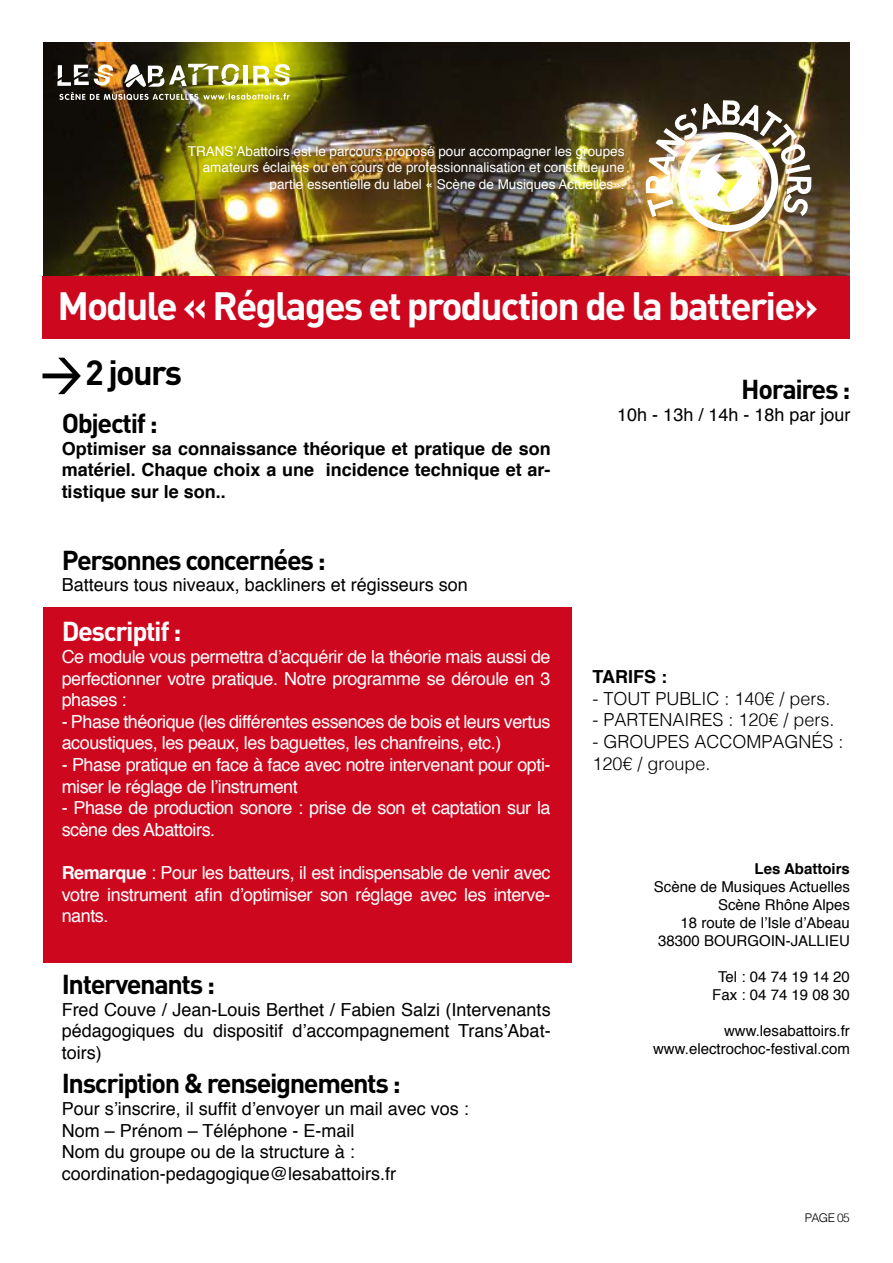
<style>
.page{position:relative;width:893px;height:1263px;background:#fff}
.page>*{position:absolute;margin:0;border:0;box-sizing:border-box;transform-origin:0 0}
.t1{font:700 39px "DIN";letter-spacing:-.05em;color:#fff}
.t2{font:700 34.5px "DIN";letter-spacing:-.05em;color:#000}
.t3{font:700 27px "DIN";letter-spacing:-.05em;color:#000}
.t4{font:700 27px "DIN";letter-spacing:-.05em;color:#fff}
.t5{font:18px/21.6px "Helvetica";letter-spacing:-.025em;color:#fff}
.t6{font:18px/21.6px "Helvetica";color:#000;text-align:justify}
.t7{font:700 18px/21.6px "Helvetica";color:#000;text-align:justify}
.t8{font:300 18px/21.6px "Helvetica";color:#000}
.t9{font:15px/18px "Helvetica";color:#000;text-align:right}
.t10{font:700 15px "Helvetica";color:#000}
.t11{font:13.5px/16.2px "Helvetica";color:#fff;text-align:right}
.t12{font:300 12px "Helvetica";letter-spacing:-.05em;color:#000}
.s1{font-weight:700}
</style>
<div class="page">
<div style="left:43px;top:607px;width:528px;height:355px;background:#cd071e"></div>
<img style="left:43px;top:43px;width:807px;height:233px">
<div style="left:43px;top:276px;width:807px;height:62px;background:#cd071e"></div>
<img style="left:57px;top:64px;width:233px;height:36px">
<svg style="left:43px;top:358px;width:38px;height:36px"></svg>
<img style="left:646px;top:100px;width:165px;height:132px">
<p class="t11" style="left:188px;top:144px;width:438px">TRANS’Abattoirs est le parcours proposé pour accompagner les groupes amateurs éclairés ou en cours de professionnalisation et constitue une partie essentielle du label « Scène de Musiques Actuelles».</p>
<h1 class="t1" style="left:57px;top:281px;width:762px">Module « Réglages et production de la batterie»</h1>
<h2 class="t2" style="left:85px;top:350px;width:99px">2 jours</h2>
<h3 class="t3" style="left:62px;top:406px;width:98px">Objectif :</h3>
<p class="t7" style="left:62px;top:438px;width:490px">Optimiser sa connaissance théorique et pratique de son matériel. Chaque choix a une incidence technique et ar&shy;tistique sur le son..</p>
<h3 class="t3" style="left:741px;top:371px;width:111px">Horaires :</h3>
<p class="t6" style="left:617px;top:404px;width:235px">10h - 13h / 14h - 18h par jour</p>
<h3 class="t3" style="left:62px;top:542px;width:266px">Personnes concernées :</h3>
<p class="t6" style="left:62px;top:575px;width:408px">Batteurs tous niveaux, backliners et régisseurs son</p>
<h3 class="t4" style="left:62px;top:614px;width:121px">Descriptif :</h3>
<p class="t5" style="left:62px;top:646px;width:490px;text-align:justify">Ce module vous permettra d’acquérir de la théorie mais aussi de perfectionner votre pratique. Notre programme se déroule en 3 phases :</p>
<p class="t5" style="left:62px;top:711px;width:490px">- Phase théorique (les différentes essences de bois et leurs vertus acoustiques, les peaux, les baguettes, les chanfreins, etc.)</p>
<p class="t5" style="left:62px;top:754px;width:490px">- Phase pratique en face à face avec notre intervenant pour opti&shy;miser le réglage de l’instrument</p>
<p class="t5" style="left:62px;top:798px;width:490px">- Phase de production sonore : prise de son et captation sur la scène des Abattoirs.</p>
<p class="t5" style="left:62px;top:862px;width:490px;text-align:justify"><span class="s1">Remarque</span> : Pour les batteurs, il est indispensable de venir avec votre instrument afin d’optimiser son réglage avec les interve&shy;nants.</p>
<h3 class="t3" style="left:62px;top:966px;width:155px">Intervenants :</h3>
<p class="t6" style="left:62px;top:999px;width:490px">Fred Couve / Jean-Louis Berthet / Fabien Salzi (Intervenants pédagogiques du dispositif d’accompagnement Trans’Abat&shy;toirs)</p>
<h3 class="t3" style="left:62px;top:1066px;width:341px">Inscription &amp; renseignements :</h3>
<p class="t6" style="left:62px;top:1098px;width:409px;text-align:left">Pour s’inscrire, il suffit d’envoyer un mail avec vos :<br>Nom – Prénom – Téléphone - E-mail<br>Nom du groupe ou de la structure à : coordination-pedagogique@lesabattoirs.fr</p>
<p class="t7" style="left:592px;top:666px;width:76px">TARIFS :</p>
<p class="t8" style="left:592px;top:686px;width:240px">- TOUT PUBLIC : 140€ / pers.</p>
<p class="t8" style="left:592px;top:708px;width:244px">- PARTENAIRES : 120€ / pers.</p>
<p class="t8" style="left:592px;top:730px;width:253px">- GROUPES ACCOMPAGNÉS :<br>120€ / groupe.</p>
<p class="t10" style="left:755px;top:857px;width:97px">Les Abattoirs</p>
<p class="t9" style="left:654px;top:878px;width:197px">Scène de Musiques Actuelles<br>Scène Rhône Alpes<br>18 route de l’Isle d’Abeau<br>38300 BOURGOIN-JALLIEU</p>
<p class="t9" style="left:712px;top:968px;width:139px;text-align:center">Tel : 04 74 19 14 20<br>Fax : 04 74 19 08 30</p>
<p class="t9" style="left:653px;top:1022px;width:198px">www.lesabattoirs.fr www.electrochoc-festival.com</p>
<p class="t12" style="left:805px;top:1207px;width:47px">PAGE 05</p>
</div>
